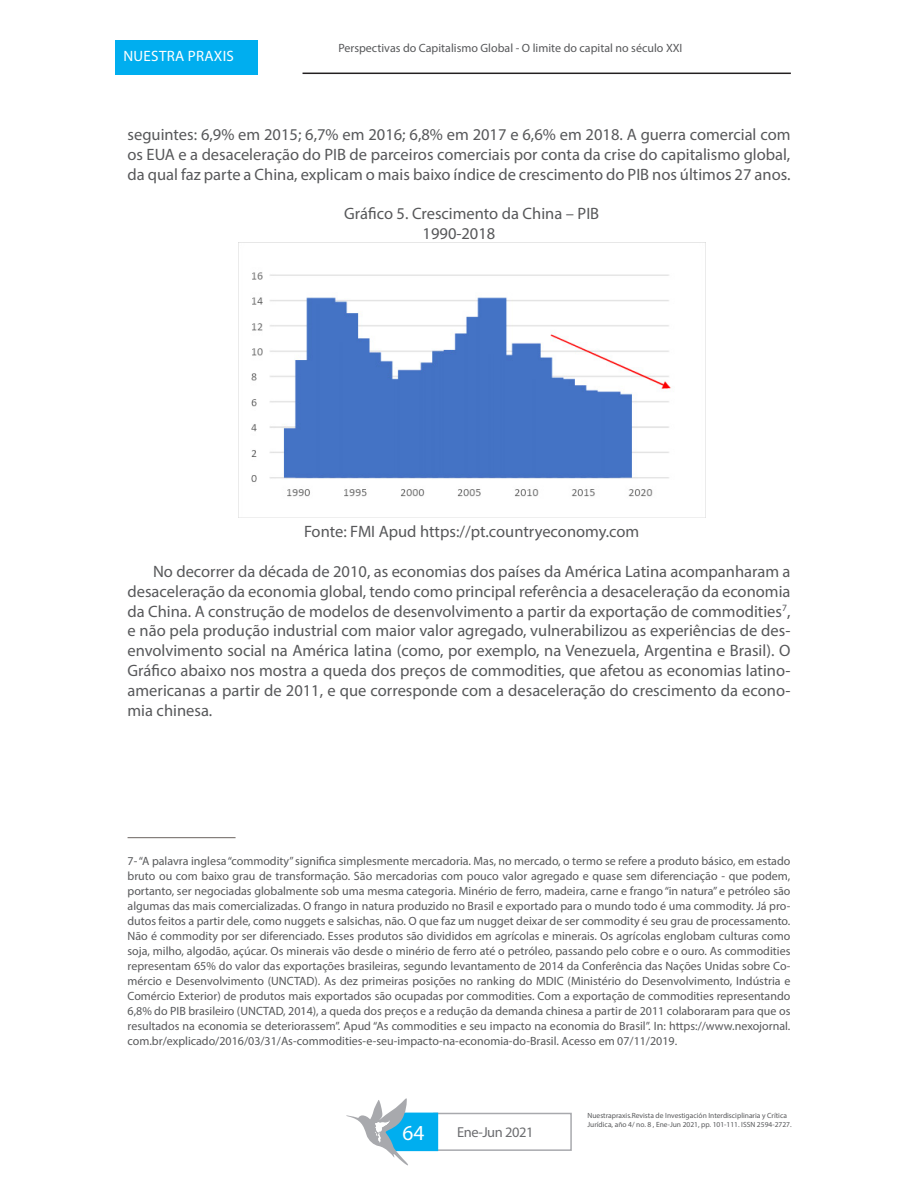
<style>
.page{position:relative;width:918px;height:1188px;background:#fff}
.page>*{position:absolute;margin:0;border:0;box-sizing:border-box;transform-origin:0 0}
.t1{font:21.45px "Myriad Pro";color:#fff}
.CONTENIDO{font:16.5px/19.8px "Myriad Pro";color:#57585a;text-align:justify}
.t2{font:15px "Myriad Pro";letter-spacing:.02em;color:#fff}
.t3{font:14.4px "Myriad Pro";letter-spacing:-.03em;color:#6c6d70}
.PIE_DE_PAGINA{font:12px/15px "Myriad Pro";color:#57585a;text-align:justify}
.t4{font:7.5px/9px "Myriad Pro";color:#57585a}
</style>
<div class="page">
<hr style="left:303px;top:73px;width:488px;height:1px;background:#231f20">
<div style="left:116px;top:40px;width:142px;height:34px;background:#00aeef"></div>
<div style="left:433px;top:1113px;width:139px;height:38px;border:2px solid #a8a9ad"></div>
<svg style="left:346px;top:1098px;width:92px;height:67px"></svg>
<img style="left:239px;top:242px;width:466px;height:276px">
<hr style="left:128px;top:837px;width:108px;height:1px;background:#6b6360">
<p class="t2" style="left:123px;top:47px;width:112px">NUESTRA PRAXIS</p>
<p class="PIE_DE_PAGINA" style="left:338px;top:41px;width:346px">Perspectivas do Capitalismo Global - O limite do capital no século XXI</p>
<p class="CONTENIDO" style="left:128px;top:124px;width:664px">seguintes: 6,9% em 2015; 6,7% em 2016; 6,8% em 2017 e 6,6% em 2018. A guerra comercial com os EUA e a desaceleração do PIB de parceiros comerciais por conta da crise do capitalismo global, da qual faz parte a China, explicam o mais baixo índice de crescimento do PIB nos últimos 27 anos.</p>
<p class="CONTENIDO" style="left:423px;top:203px;width:178px;text-indent:-78px">Gráfico 5. Crescimento da China – PIB<br>1990-2018</p>
<p class="CONTENIDO" style="left:304px;top:522px;width:337px">Fonte: FMI Apud https://pt.countryeconomy.com</p>
<p class="CONTENIDO" style="left:128px;top:561px;width:664px;text-indent:26px">No decorrer da década de 2010, as economias dos países da América Latina acompanharam a desaceleração da economia global, tendo como principal referência a desaceleração da economia da China. A construção de modelos de desenvolvimento a partir da exportação de commodities<sup>7</sup>, e não pela produção industrial com maior valor agregado, vulnerabilizou as experiências de des&shy;envolvimento social na América latina (como, por exemplo, na Venezuela, Argentina e Brasil). O Gráfico abaixo nos mostra a queda dos preços de commodities, que afetou as economias latino&shy;americanas a partir de 2011, e que corresponde com a desaceleração do crescimento da econo&shy;mia chinesa.</p>
<p class="PIE_DE_PAGINA" style="left:128px;top:854px;width:664px">7- “A palavra inglesa “commodity” significa simplesmente mercadoria. Mas, no mercado, o termo se refere a produto básico, em estado bruto ou com baixo grau de transformação. São mercadorias com pouco valor agregado e quase sem diferenciação - que podem, portanto, ser negociadas globalmente sob uma mesma categoria. Minério de ferro, madeira, carne e frango “in natura” e petróleo são algumas das mais comercializadas. O frango in natura produzido no Brasil e exportado para o mundo todo é uma commodity. Já pro&shy;dutos feitos a partir dele, como nuggets e salsichas, não. O que faz um nugget deixar de ser commodity é seu grau de processamento.<br>Não é commodity por ser diferenciado. Esses produtos são divididos em agrícolas e minerais. Os agrícolas englobam culturas como soja, milho, algodão, açúcar. Os minerais vão desde o minério de ferro até o petróleo, passando pelo cobre e o ouro. As commodities representam 65% do valor das exportações brasileiras, segundo levantamento de 2014 da Conferência das Nações Unidas sobre Co&shy;mércio e Desenvolvimento (UNCTAD). As dez primeiras posições no ranking do MDIC (Ministério do Desenvolvimento, Indústria e Comércio Exterior) de produtos mais exportados são ocupadas por commodities. Com a exportação de commodities representando 6,8% do PIB brasileiro (UNCTAD, 2014), a queda dos preços e a redução da demanda chinesa a partir de 2011 colaboraram para que os resultados na economia se deteriorassem”. Apud “As commodities e seu impacto na economia do Brasil”. In: https://www.nexojornal. com.br/explicado/2016/03/31/As-commodities-e-seu-impacto-na-economia-do-Brasil. Acesso em 07/11/2019.</p>
<h1 class="t1" style="left:403px;top:1119px;width:23px">64</h1>
<p class="t3" style="left:457px;top:1123px;width:78px">Ene-Jun 2021</p>
<p class="t4" style="left:588px;top:1110px;width:206px">Nuestrapraxis.Revista de Investigación Interdisciplinaria y Crítica<br>Jurídica, año 4/ no. 8 , Ene-Jun 2021, pp. 101-111. ISSN 2594-2727.</p>
</div>
